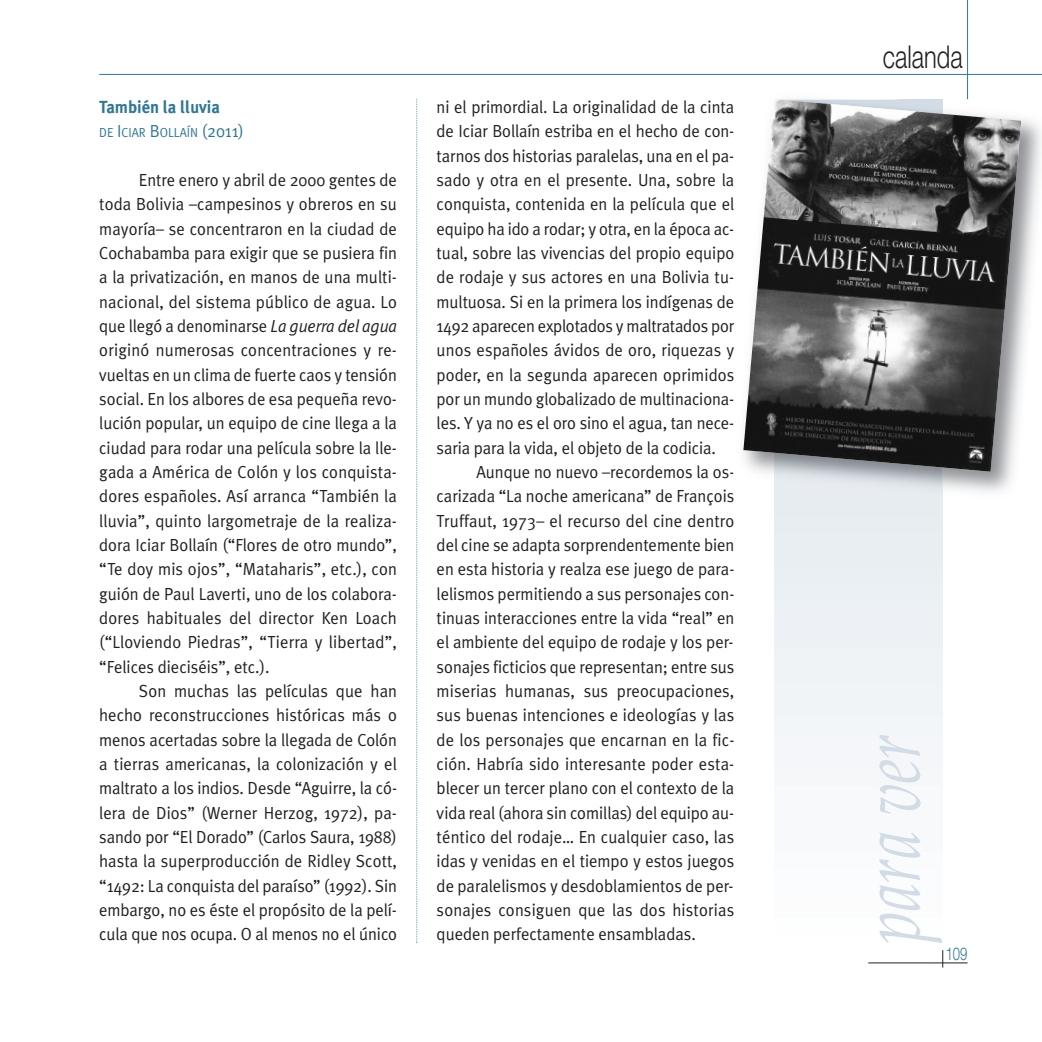
<style>
.page{position:relative;width:1042px;height:1042px;background:#fff}
.page>*{position:absolute;margin:0;border:0;box-sizing:border-box;transform-origin:0 0}
.t1{font:italic 84px "Palatino";color:#d2dce6;scale:.75 1}
.t2{font:300 31.5px "Helvetica Neue";color:#231f20;scale:.75 1}
.t3{font:17.5px/24.3px "Meta Plus Normal";letter-spacing:-.005em;color:#231f20;text-align:justify;scale:.95 1}
.t4{font:700 17.5px "Meta Plus";color:#317694;scale:.95 1}
.t5{font:300 17.5px "Helvetica Neue";color:#317694;scale:.75 1}
.t6{font:13.12px "Meta Plus Normal";color:#317694;scale:.95 1}
.s1{font-size:17.5px}
.s2{font-style:italic}
</style>
<div class="page">
<hr style="left:99px;top:74px;width:943px;height:1px;background:#317694">
<hr style="left:967px;top:0;width:1px;height:99px;background:#317694">
<svg style="left:416px;top:99px;width:1px;height:844px"></svg>
<hr style="left:868px;top:962px;width:99px;height:1px;background:#231f20">
<svg style="left:942px;top:950px;width:1px;height:17px"></svg>
<div style="left:774px;top:99px;width:169px;height:844px;background:#f1f4f7"></div>
<img style="left:743px;top:99px;width:278px;height:373px">
<p class="t4" style="left:99px;top:100px;width:129px">También la lluvia</p>
<p class="t6" style="left:99px;top:128px;width:154px">DE <span class="s1">I</span>CIAR <span class="s1">B</span>OLLAÍN <span class="s1">(2011)</span></p>
<p class="t3" style="left:99px;top:169px;width:315px;text-indent:40px">Entre enero y abril de 2000 gentes de toda Bolivia –campesinos y obreros en su mayoría– se concentraron en la ciudad de Cochabamba para exigir que se pusiera fin a la privatización, en manos de una multi&shy;nacional, del sistema público de agua. Lo que llegó a denominarse <span class="s2">La guerra del agua </span>originó numerosas concentraciones y re&shy;vueltas en un clima de fuerte caos y tensión social. En los albores de esa pequeña revo&shy;lución popular, un equipo de cine llega a la ciudad para rodar una película sobre la lle&shy;gada a América de Colón y los conquista&shy;dores españoles. Así arranca “También la lluvia”, quinto largometraje de la realiza&shy;dora Iciar Bollaín (“Flores de otro mundo”, “Te doy mis ojos”, “Mataharis”, etc.), con guión de Paul Laverti, uno de los colabora&shy;dores habituales del director Ken Loach (“Lloviendo Piedras”, “Tierra y libertad”, “Felices dieciséis”, etc.).</p>
<p class="t3" style="left:99px;top:680px;width:315px;text-indent:40px">Son muchas las películas que han hecho reconstrucciones históricas más o menos acertadas sobre la llegada de Colón a tierras americanas, la colonización y el maltrato a los indios. Desde “Aguirre, la có&shy;lera de Dios” (Werner Herzog, 1972), pa&shy;sando por “El Dorado” (Carlos Saura, 1988) hasta la superproducción de Ridley Scott, “1492: La conquista del paraíso” (1992). Sin embargo, no es éste el propósito de la pelí&shy;cula que nos ocupa. O al menos no el único</p>
<p class="t3" style="left:437px;top:96px;width:315px">ni el primordial. La originalidad de la cinta de Iciar Bollaín estriba en el hecho de con&shy;tarnos dos historias paralelas, una en el pa&shy;sado y otra en el presente. Una, sobre la conquista, contenida en la película que el equipo ha ido a rodar; y otra, en la época ac&shy;tual, sobre las vivencias del propio equipo de rodaje y sus actores en una Bolivia tu&shy;multuosa. Si en la primera los indígenas de 1492 aparecen explotados y maltratados por unos españoles ávidos de oro, riquezas y poder, en la segunda aparecen oprimidos por un mundo globalizado de multinaciona&shy;les. Y ya no es el oro sino el agua, tan nece&shy;saria para la vida, el objeto de la codicia.</p>
<p class="t3" style="left:437px;top:461px;width:315px;text-indent:40px">Aunque no nuevo –recordemos la os&shy;carizada “La noche americana” de François Truffaut, 1973– el recurso del cine dentro del cine se adapta sorprendentemente bien en esta historia y realza ese juego de para&shy;lelismos permitiendo a sus personajes con&shy;tinuas interacciones entre la vida “real” en el ambiente del equipo de rodaje y los per&shy;sonajes ficticios que representan; entre sus miserias humanas, sus preocupaciones, sus buenas intenciones e ideologías y las de los personajes que encarnan en la fic&shy;ción. Habría sido interesante poder esta&shy;blecer un tercer plano con el contexto de la vida real (ahora sin comillas) del equipo au&shy;téntico del rodaje… En cualquier caso, las idas y venidas en el tiempo y estos juegos de paralelismos y desdoblamientos de per&shy;sonajes consiguen que las dos historias queden perfectamente ensambladas.</p>
<h2 class="t2" style="left:883px;top:45px;width:108px">calanda</h2>
<h1 class="t1" style="left:858px;top:943px;width:279px;rotate:-90deg">para ver</h1>
<p class="t5" style="left:945px;top:947px;width:31px">109</p>
</div>
